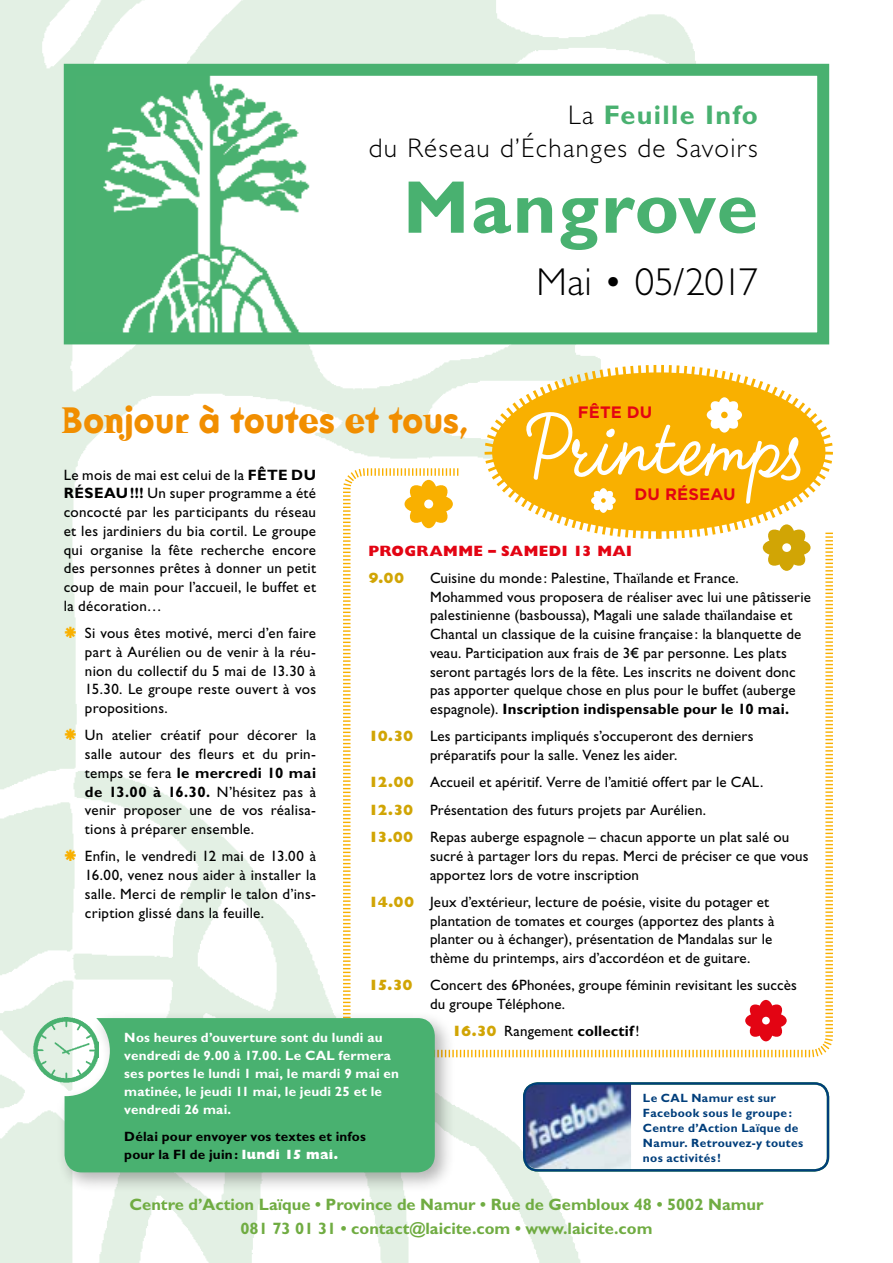
<style>
.page{position:relative;width:893px;height:1263px;background:#fff}
.page>*{position:absolute;margin:0;border:0;box-sizing:border-box;transform-origin:0 0}
.t1{font:97.5px "Sensa Pen";letter-spacing:.01em;color:#fff}
.t2{font:700 75px "Gill Sans";letter-spacing:.025em;color:#49b170}
.t3{font:300 39px "Gill Sans";color:#000}
.t4{font:700 36px "Dead History";letter-spacing:-.015em;color:#f18e00}
.t5{font:300 27px/32.4px "Gill Sans";letter-spacing:.05em;color:#000;text-align:right}
.t6{font:700 16.5px/24px "Gill Sans";color:#70ac42;text-align:center}
.t7{font:700 16.5px "Gotham";letter-spacing:.01em;color:#e30413}
.t8{font:15px/18.8px "Gill Sans";letter-spacing:.01em;color:#000}
.t9{font:800 15px "Gill Sans";letter-spacing:.025em;color:#e30413}
.t10{font:800 15px "Gill Sans";color:#d1a505}
.t11{font:700 13.5px/18px "Gill Sans";letter-spacing:.015em;color:#fff}
.t12{font:700 13.5px/18px "Gill Sans";letter-spacing:.015em;color:#000}
.t13{font:700 12px/15px "Gill Sans";letter-spacing:.03em;color:#003e7b}
.s1{font-weight:700;color:#49b170}
.s2{font-weight:700}
.s3{font-weight:800;color:#d1a505}
.s4{font-weight:800;color:#fff}
</style>
<div class="page">
<img style="left:0;top:0;width:775px;height:1263px">
<svg style="left:342px;top:467px;width:491px;height:592px"></svg>
<div style="left:524px;top:1083px;width:304px;height:87px;background:#fff;border-radius:14px"></div>
<img style="left:523px;top:1084px;width:108px;height:85px">
<div style="left:523px;top:1082px;width:306px;height:89px;border:2px solid #003e7b;border-radius:14px"></div>
<svg style="left:745px;top:1000px;width:42px;height:41px"></svg>
<svg style="left:405px;top:480px;width:48px;height:48px"></svg>
<svg style="left:482px;top:362px;width:351px;height:180px"></svg>
<div style="left:56px;top:1010px;width:399px;height:183px;background:#000;opacity:.3"></div>
<div style="left:65px;top:1018px;width:370px;height:154px;background:#49b170"></div>
<img style="left:33px;top:1017px;width:66px;height:65px">
<svg style="left:707px;top:397px;width:35px;height:36px"></svg>
<svg style="left:591px;top:488px;width:25px;height:25px"></svg>
<svg style="left:763px;top:524px;width:47px;height:47px"></svg>
<div style="left:68px;top:69px;width:754px;height:271px;background:#fff"></div>
<img style="left:77px;top:77px;width:233px;height:254px">
<div style="left:64px;top:64px;width:765px;height:280px;border:12px solid #49b170"></div>
<svg style="left:65px;top:627px;width:27px;height:12px"></svg>
<svg style="left:65px;top:729px;width:27px;height:12px"></svg>
<svg style="left:65px;top:850px;width:27px;height:12px"></svg>
<h3 class="t5" style="left:369px;top:99px;width:390px">La <span class="s1">Feuille Info<br></span>du Réseau d’Échanges de Savoirs</h3>
<h2 class="t2" style="left:403px;top:163px;width:357px">Mangrove</h2>
<h3 class="t3" style="left:537px;top:260px;width:223px">Mai • 05/2017</h3>
<p class="t7" style="left:578px;top:401px;width:76px">FÊTE DU</p>
<h1 class="t1" style="left:526px;top:391px;width:282px">Printemps</h1>
<h3 class="t4" style="left:62px;top:395px;width:409px">Bonjour à toutes et tous,</h3>
<p class="t8" style="left:64px;top:465px;width:254px;text-align:justify">Le mois de mai est celui de la <span class="s2">FÊTE DU RÉSEAU !!!</span> Un super programme a été concocté par les participants du réseau et les jardiniers du bia cortil. Le groupe qui organise la fête recherche encore des personnes prêtes à donner un petit coup de main pour l’accueil, le buffet et la décoration…</p>
<p class="t8" style="left:85px;top:624px;width:233px;text-align:justify">Si vous êtes motivé, merci d’en faire part à Aurélien ou de venir à la réu&shy;nion du collectif du 5 mai de 13.30 à 15.30. Le groupe reste ouvert à vos propositions.</p>
<p class="t8" style="left:85px;top:726px;width:233px;text-align:justify">Un atelier créatif pour décorer la salle autour des fleurs et du prin&shy;temps se fera <span class="s2">le mercredi 10 mai de 13.00 à 16.30.</span> N’hésitez pas à venir proposer une de vos réalisa&shy;tions à préparer ensemble.</p>
<p class="t8" style="left:85px;top:847px;width:233px;text-align:justify">Enfin, le vendredi 12 mai de 13.00 à 16.00, venez nous aider à installer la salle. Merci de remplir le talon d’ins&shy;cription glissé dans la feuille.</p>
<p class="t7" style="left:635px;top:483px;width:103px">DU RÉSEAU</p>
<p class="t9" style="left:369px;top:542px;width:265px">PROGRAMME – SAMEDI 13 MAI</p>
<p class="t10" style="left:369px;top:569px;width:37px">9.00</p>
<p class="t8" style="left:430px;top:569px;width:382px">Cuisine du monde : Palestine, Thaïlande et France.<br>Mohammed vous proposera de réaliser avec lui une pâtisserie palestinienne (basboussa), Magali une salade thaïlandaise et Chantal un classique de la cuisine française : la blanquette de veau. Participation aux frais de 3€ par personne. Les plats seront partagés lors de la fête. Les inscrits ne doivent donc pas apporter quelque chose en plus pour le buffet (auberge espagnole). <span class="s2">Inscription indispensable pour le 10 mai.</span></p>
<p class="t8" style="left:430px;top:727px;width:325px;text-indent:-62px"><span class="s3">10.30</span> Les participants impliqués s’occuperont des derniers préparatifs pour la salle. Venez les aider.</p>
<p class="t8" style="left:369px;top:769px;width:422px;line-height:27.3px"><span class="s3">12.00</span> Accueil et apéritif. Verre de l’amitié offert par le CAL.<br><span class="s3">12.30</span> Présentation des futurs projets par Aurélien.<br><span class="s3">13.00</span> Repas auberge espagnole – chacun apporte un plat salé ou</p>
<p class="t8" style="left:430px;top:846px;width:380px">sucré à partager lors du repas. Merci de préciser ce que vous apportez lors de votre inscription</p>
<p class="t8" style="left:430px;top:892px;width:346px;text-indent:-62px"><span class="s3">14.00</span> Jeux d’extérieur, lecture de poésie, visite du potager et plantation de tomates et courges (apportez des plants à planter ou à échanger), présentation de Mandalas sur le thème du printemps, airs d’accordéon et de guitare.</p>
<p class="t8" style="left:430px;top:976px;width:368px;text-indent:-62px"><span class="s3">15.30</span> Concert des 6Phonées, groupe féminin revisitant les succès du groupe Téléphone.</p>
<p class="t8" style="left:452px;top:1022px;width:189px"><span class="s3">16.30</span> Rangement <span class="s2">collectif</span>!</p>
<p class="t11" style="left:124px;top:1028px;width:276px">Nos heures d’ouverture sont du lundi au vendredi de 9.00 à 17.00. Le CAL fermera ses portes le lundi 1 mai, le mardi 9 mai en matinée, le jeudi 11 mai, le jeudi 25 et le vendredi 26 mai.</p>
<p class="t12" style="left:124px;top:1127px;width:243px">Délai pour envoyer vos textes et infos pour la FI de juin: <span class="s4">lundi 15 mai.</span></p>
<p class="t13" style="left:643px;top:1090px;width:162px">Le CAL Namur est sur<br>Facebook sous le groupe :<br>Centre d’Action Laïque de<br>Namur. Retrouvez-y toutes nos activités !</p>
<p class="t6" style="left:130px;top:1192px;width:635px">Centre d’Action Laïque • Province de Namur • Rue de Gembloux 48 • 5002 Namur<br>081 73 01 31 • contact@laicite.com • www.laicite.com</p>
</div>
